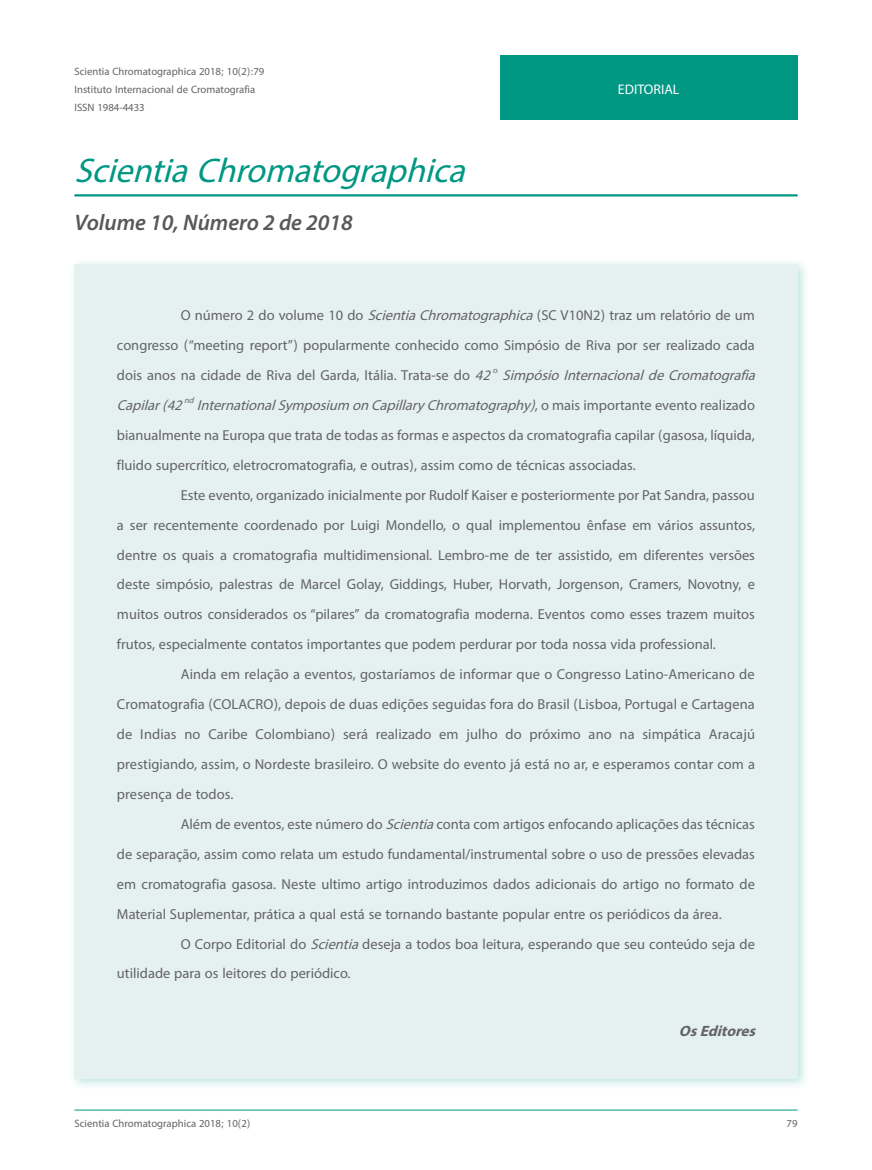
<style>
.page{position:relative;width:872px;height:1170px;background:#fff}
.page>*{position:absolute;margin:0;border:0;box-sizing:border-box;transform-origin:0 0}
.Título_principal{font:italic 48px "Myriad Arabic";color:#009783}
.Título_2º_idioma{font:italic 600 22.5px "Myriad Pro";color:#57585a}
.Endereço_dos_autores{font:italic 700 21px "Myriad Arabic";color:#636366}
.Resumo_corpo{font:20.25px/29.8px "Myriad Arabic";color:#636366;text-align:justify}
.Estilo_Tarja{font:19.5px "Myriad Arabic";color:#fff}
.Cabeçalho_1a_página{font:15px "Myriad Arabic";color:#636366}
.Rodapé{font:15px "Myriad Arabic";color:#636366}
.s1{font-style:italic}
</style>
<div class="page">
<div style="left:500px;top:55px;width:297px;height:64px;background:#009783"></div>
<hr style="left:74px;top:1109px;width:723px;height:1px;background:#009783">
<hr style="left:74px;top:194px;width:723px;height:2px;background:#009783">
<div style="left:68px;top:258px;width:741px;height:832px;background:#009783;opacity:.25"></div>
<div style="left:74px;top:264px;width:723px;height:814px;background:#e5f1ee"></div>
<p class="Cabeçalho_1a_página" style="left:74px;top:61px;width:191px">Scientia Chromatographica 2018; 10(2):79</p>
<p class="Cabeçalho_1a_página" style="left:74px;top:79px;width:182px">Instituto Internacional de Cromatografia</p>
<p class="Cabeçalho_1a_página" style="left:74px;top:97px;width:72px">ISSN 1984-4433</p>
<p class="Título_principal" style="left:74px;top:137px;width:409px">ScientiaChromatographica</p>
<p class="Título_2º_idioma" style="left:74px;top:208px;width:280px">Volume 10, Número 2 de 2018</p>
<p class="Estilo_Tarja" style="left:618px;top:76px;width:63px">EDITORIAL</p>
<p class="Resumo_corpo" style="left:117px;top:300px;width:647px;text-align:left;text-indent:64px">O número 2 do volume 10 do <span class="s1">ScientiaChromatographica</span>(SC V10N2) traz um relatório de um congresso (“meeting report”) popularmente conhecido como Simpósio de Riva por ser realizado cada dois anos na cidade de Riva del Garda, Itália. Trata-se do <span class="s1">42</span><sup>o</sup> <span class="s1">SimpósioInternacionaldeCromatografia Capilar(42</span><sup>nd</sup><span class="s1">InternationalSymposiumonCapillaryChromatography)</span>, o m a i s i m p o r t a n t e e v e n t o r e a l i z a d o bianualmente na Europa que trata de todas as formas e aspectos da cromatografia capilar (gasosa, líquida, fluido supercrítico, eletrocromatografia, e outras), assim como de técnicas associadas.</p>
<p class="Resumo_corpo" style="left:117px;top:480px;width:639px;text-indent:64px">Este evento, organizado inicialmente por Rudolf Kaiser e posteriormente por Pat Sandra, passou a ser recentemente coordenado por Luigi Mondello, o qual implementou ênfase em vários assuntos, dentre os quais a cromatografia multidimensional. Lembro-me de ter assistido, em diferentes versões deste simpósio, palestras de Marcel Golay, Giddings, Huber, Horvath, Jorgenson, Cramers, Novotny, e muitos outros considerados os “pilares” da cromatografia moderna. Eventos como esses trazem muitos frutos, especialmente contatos importantes que podem perdurar por toda nossa vida professional.</p>
<p class="Resumo_corpo" style="left:117px;top:659px;width:639px;text-indent:64px">Ainda em relação a eventos, gostaríamos de informar que o Congresso Latino-Americano de Cromatografia (COLACRO), depois de duas edições seguidas fora do Brasil (Lisboa, Portugal e Cartagena de Indias no Caribe Colombiano) será realizado em julho do próximo ano na simpática Aracajú prestigiando, assim, o Nordeste brasileiro. O website do evento já está no ar, e esperamos contar com a presença de todos.</p>
<p class="Resumo_corpo" style="left:117px;top:809px;width:639px;text-indent:64px">Além de eventos, este número do <span class="s1">Scientia</span>conta com artigos enfocando aplicações das técnicas de separação, assim como relata um estudo fundamental/instrumental sobre o uso de pressões elevadas em cromatografia gasosa. Neste ultimo artigo introduzimos dados adicionais do artigo no formato de Material Suplementar, prática a qual está se tornando bastante popular entre os periódicos da área.</p>
<p class="Resumo_corpo" style="left:117px;top:928px;width:639px;text-indent:64px">O Corpo Editorial do <span class="s1">Scientia</span>deseja a todos boa leitura, esperando que seu conteúdo seja de utilidade para os leitores do periódico.</p>
<p class="Endereço_dos_autores" style="left:679px;top:1016px;width:86px">OsEditores</p>
<p class="Rodapé" style="left:74px;top:1113px;width:177px">Scientia Chromatographica 2018; 10(2)</p>
<p class="Rodapé" style="left:786px;top:1113px;width:12px">79</p>
</div>
